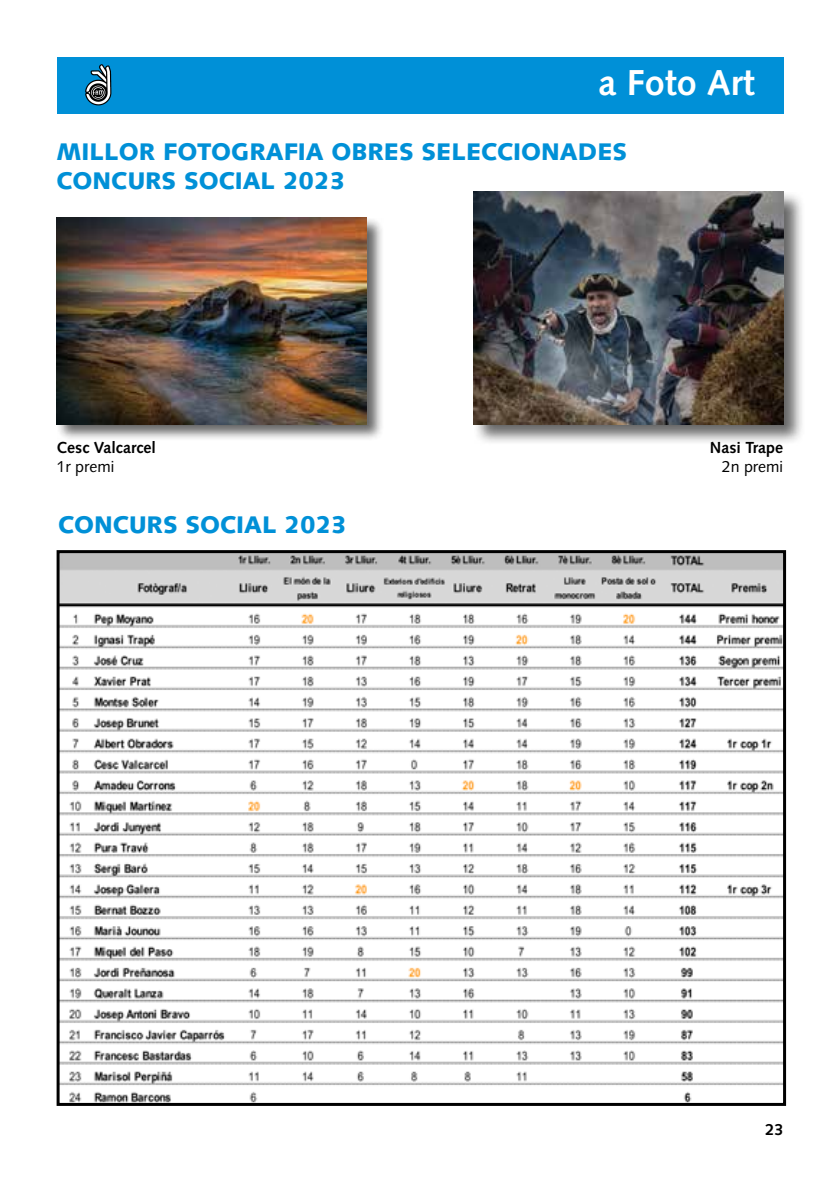
<style>
.page{position:relative;width:840px;height:1191px;background:#fff}
.page>*{position:absolute;margin:0;border:0;box-sizing:border-box;transform-origin:0 0}
.t1{font:700 36px "Syntax";color:#fff}
.t2{font:900 24px/28.8px "Syntax LT Std";color:#0090d7}
.t3{font:700 16px "Syntax LT Std";color:#000}
.t4{font:16px "Syntax LT Std";color:#000}
.t5{font:700 16px "Syntax";color:#000}
</style>
<div class="page">
<div style="left:57px;top:57px;width:725px;height:56px;background:#0090d7"></div>
<svg style="left:85px;top:64px;width:26px;height:41px"></svg>
<img style="left:61px;top:554px;width:720px;height:548px">
<div style="left:57px;top:550px;width:728px;height:556px;border:3px solid #000"></div>
<div style="left:56px;top:217px;width:328px;height:225px;background:#000;opacity:.6"></div>
<img style="left:57px;top:218px;width:309px;height:206px">
<div style="left:472px;top:191px;width:333px;height:255px;background:#000;opacity:.6"></div>
<img style="left:473px;top:192px;width:309px;height:232px">
<h1 class="t1" style="left:598px;top:62px;width:158px">a Foto Art</h1>
<p class="t2" style="left:57px;top:137px;width:571px">MILLOR FOTOGRAFIA OBRES SELECCIONADES<br>CONCURS SOCIAL 2023</p>
<p class="t3" style="left:57px;top:438px;width:101px">Cesc Valcarcel</p>
<p class="t4" style="left:57px;top:457px;width:59px">1r premi</p>
<p class="t2" style="left:58px;top:511px;width:290px">CONCURS SOCIAL 2023</p>
<p class="t3" style="left:709px;top:438px;width:75px">Nasi Trape</p>
<p class="t4" style="left:721px;top:457px;width:63px">2n premi</p>
<p class="t5" style="left:765px;top:1120px;width:19px">23</p>
</div>
